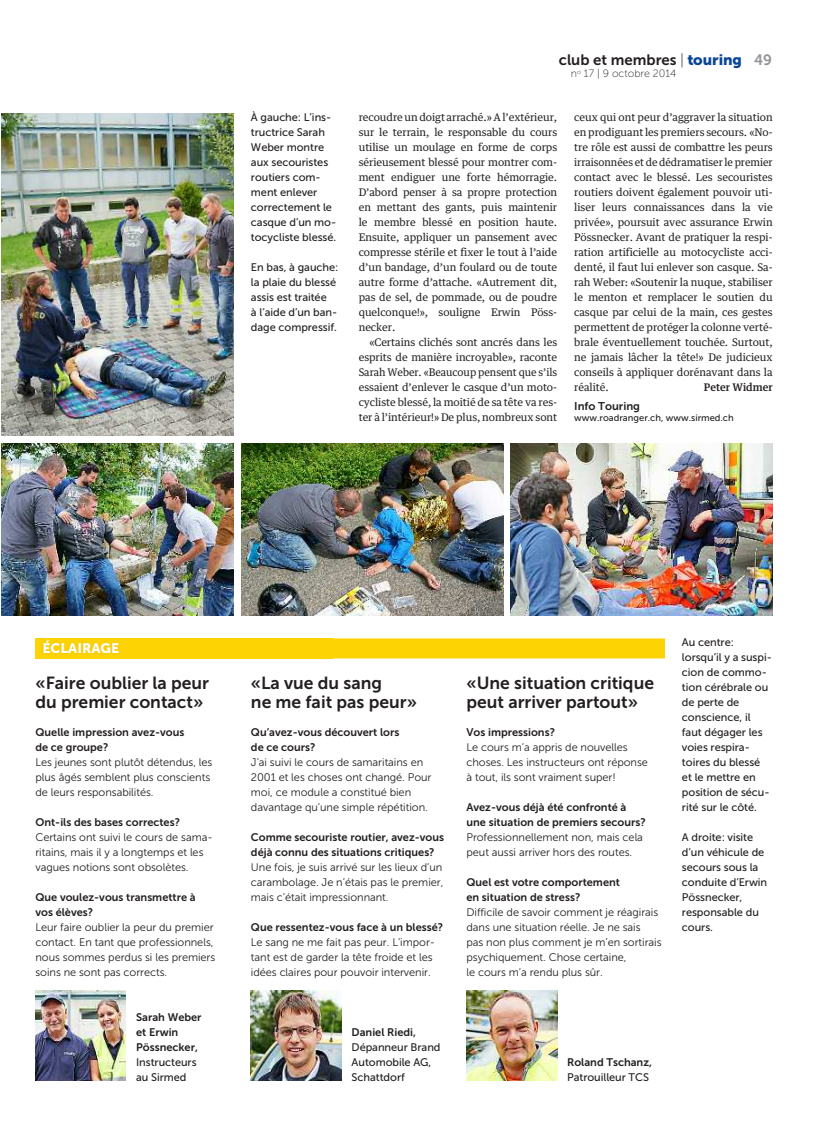
<style>
.page{position:relative;width:833px;height:1134px;background:#fff}
.page>*{position:absolute;margin:0;border:0;box-sizing:border-box;transform-origin:0 0}
.t1{font:17.5px/18.8px "Museo Sans 700";color:#231f20}
.t2{font:15px "Museo Sans 700";color:#231f20}
.t3{font:13.75px "Museo Sans 900";color:#fff}
.t4{font:11.25px "Museo Sans 700";color:#231f20}
.t5{font:11px/15px "Museo Sans 300";letter-spacing:-.005em;color:#231f20}
.t6{font:11px/15px "Museo Sans 500";letter-spacing:-.005em;color:#231f20}
.t7{font:11px/15px "Museo Sans 700";color:#231f20}
.t8{font:10.62px "Museo Sans 100";color:#231f20}
.t9{font:10.5px/15px "Guardian Text Egyp";letter-spacing:-.005em;color:#231f20;text-align:justify}
.t10{font:500 10.5px "Guardian Text Egyp";color:#231f20}
.t11{font:9.38px "Museo Sans 500";color:#231f20}
.s1{font-family:"Museo Sans 100"}
.s2{font-family:"Museo Sans 900";color:#094694}
.s3{color:#939598}
</style>
<div class="page">
<div style="left:35px;top:638px;width:630px;height:20px;background:#fed304"></div>
<img style="left:35px;top:658px;width:297px;height:1px">
<img style="left:2px;top:443px;width:232px;height:173px">
<img style="left:2px;top:113px;width:232px;height:323px">
<img style="left:510px;top:443px;width:262px;height:173px">
<img style="left:241px;top:443px;width:262px;height:173px">
<img style="left:35px;top:990px;width:91px;height:91px">
<img style="left:251px;top:990px;width:91px;height:91px">
<img style="left:466px;top:990px;width:91px;height:91px">
<p class="t6" style="left:251px;top:109px;width:87px">À gauche: L’ins&shy;tructrice Sarah<br>Weber montre aux secouristes routiers com&shy;ment enlever correctement le casque d’un mo&shy;tocycliste blessé.</p>
<p class="t6" style="left:251px;top:259px;width:89px">En bas, à gauche: la plaie du blessé assis est traitée<br>à l’aide d’un ban&shy;dage compressif.</p>
<h2 class="t2" style="left:559px;top:51px;width:215px">club et membres <span class="s1">|</span> <span class="s2">touring</span> <span class="s3">49</span></h2>
<p class="t8" style="left:571px;top:68px;width:107px">n<sup>o</sup> 17 | 9 octobre 2014</p>
<p class="t9" style="left:359px;top:110px;width:200px">recoudreundoigt arraché.» A l’extérieur, sur le terrain, le responsable du cours utilise un moulage en forme de corps sérieusement blessé pour montrer com&shy;ment endiguer une forte hémorragie.<br>D’abord penser à sa propre protection en mettant des gants, puis maintenir le membre blessé en position haute.<br>Ensuite, appliquer un pansement avec compresse stérile et fixer le tout à l’aide d’un bandage, d’un foulard ou de toute autre forme d’attache. «Autrement dit, pas de sel, de pommade, ou de poudre quelconque!», souligne Erwin Pöss&shy;necker.</p>
<p class="t9" style="left:359px;top:335px;width:200px;text-indent:11px">«Certains clichés sont ancrés dans les esprits de manière incroyable», raconte Sarah Weber. «Beaucoup pensent que s’ils essaient d’enlever le casque d’un moto&shy;cycliste blessé, la moitié de sa tête va res&shy;ter à l’intérieur!» De plus, nombreux sont</p>
<p class="t9" style="left:574px;top:110px;width:200px">ceux qui ont peur d’aggraver la situation en prodiguant les premiers secours. «No&shy;tre rôle est aussi de combattre les peurs irraisonnées et de dédramatiser le premier contact avec le blessé. Les secouristes routiers doivent également pouvoir uti&shy;liser leurs connaissances dans la vie privée», poursuit avec assurance Erwin Pössnecker. Avant de pratiquer la respi&shy;ration artificielle au motocycliste acci&shy;denté, il faut lui enlever son casque. Sa&shy;rah Weber: «Soutenir la nuque, stabiliser le menton et remplacer le soutien du casque par celui de la main, ces gestes permettent de protéger la colonne verté&shy;brale éventuellement touchée. Surtout, ne jamais lâcher la tête!» De judicieux conseils à appliquer dorénavant dans la réalité.</p>
<p class="t10" style="left:704px;top:383px;width:70px">Peter Widmer</p>
<p class="t4" style="left:574px;top:399px;width:67px">Info Touring</p>
<p class="t11" style="left:574px;top:412px;width:161px">www.roadranger.ch, www.sirmed.ch</p>
<h3 class="t3" style="left:43px;top:640px;width:78px">ÉCLAIRAGE</h3>
<p class="t6" style="left:682px;top:634px;width:91px">Au centre: lorsqu’il y a suspi&shy;cion de commo&shy;tion cérébrale ou de perte de conscience, il faut dégager les voies respira&shy;toires du blessé et le mettre en position de sécu&shy;rité sur le côté.</p>
<p class="t6" style="left:682px;top:829px;width:87px">A droite: visite d’un véhicule de secours sous la conduite d’Erwin<br>Pössnecker, responsable du cours.</p>
<h1 class="t1" style="left:35px;top:674px;width:175px">«Faire oublier la peur du premier contact»</h1>
<p class="t7" style="left:35px;top:724px;width:150px">Quelle impression avez-vous de ce groupe?</p>
<p class="t5" style="left:35px;top:754px;width:178px">Les jeunes sont plutôt détendus, les plus âgés semblent plus conscients de leurs responsabilités.</p>
<p class="t7" style="left:35px;top:814px;width:146px">Ont-ils des bases correctes?</p>
<p class="t5" style="left:35px;top:829px;width:179px">Certains ont suivi le cours de sama&shy;ritains, mais il y a longtemps et les vagues notions sont obsolètes.</p>
<p class="t7" style="left:35px;top:889px;width:162px">Que voulez-vous transmettre à vos élèves?</p>
<p class="t5" style="left:35px;top:919px;width:181px">Leur faire oublier la peur du premier contact. En tant que professionnels, nous sommes perdus si les premiers soins ne sont pas corrects.</p>
<p class="t7" style="left:136px;top:1009px;width:67px">Sarah Weber et Erwin<br>Pössnecker,</p>
<p class="t6" style="left:136px;top:1054px;width:62px">Instructeurs au Sirmed</p>
<h1 class="t1" style="left:251px;top:674px;width:167px">«La vue du sang<br>ne me fait pas peur»</h1>
<p class="t7" style="left:251px;top:724px;width:150px">Qu’avez-vous découvert lors de ce cours?</p>
<p class="t5" style="left:251px;top:754px;width:182px">J’ai suivi le cours de samaritains en 2001 et les choses ont changé. Pour moi, ce module a constitué bien davantage qu’une simple répétition.</p>
<p class="t7" style="left:251px;top:829px;width:195px">Comme secouriste routier, avez-vous déjà connu des situations critiques?</p>
<p class="t5" style="left:251px;top:859px;width:194px;text-align:justify">Une fois, je suis arrivé sur les lieux d’un carambolage. Je n’étais pas le premier, mais c’était impressionnant.</p>
<p class="t7" style="left:251px;top:919px;width:194px">Que ressentez-vous face à un blessé?</p>
<p class="t5" style="left:251px;top:934px;width:186px">Le sang ne me fait pas peur. L’impor&shy;tant est de garder la tête froide et les idées claires pour pouvoir intervenir.</p>
<h1 class="t1" style="left:466px;top:674px;width:189px">«Une situation critique peut arriver partout»</h1>
<p class="t7" style="left:466px;top:724px;width:90px">Vos impressions?</p>
<p class="t5" style="left:466px;top:739px;width:183px">Le cours m’a appris de nouvelles choses. Les instructeurs ont réponse à tout, ils sont vraiment super!</p>
<p class="t7" style="left:466px;top:799px;width:181px">Avez-vous déjà été confronté à une situation de premiers secours?</p>
<p class="t5" style="left:466px;top:829px;width:178px">Professionnellement non, mais cela peut aussi arriver hors des routes.</p>
<p class="t7" style="left:466px;top:874px;width:155px">Quel est votre comportement en situation de stress?</p>
<p class="t5" style="left:466px;top:904px;width:197px">Difficile de savoir comment je réagirais dans une situation réelle. Je ne sais<br>pas non plus comment je m’en sortirais psychiquement. Chose certaine,<br>le cours m’a rendu plus sûr.</p>
<p class="t7" style="left:351px;top:1024px;width:66px">Daniel Riedi,</p>
<p class="t6" style="left:351px;top:1039px;width:90px">Dépanneur Brand<br>Automobile AG,<br>Schattdorf</p>
<p class="t7" style="left:567px;top:1054px;width:86px">Roland Tschanz,</p>
<p class="t6" style="left:567px;top:1069px;width:83px">Patrouilleur TCS</p>
</div>
